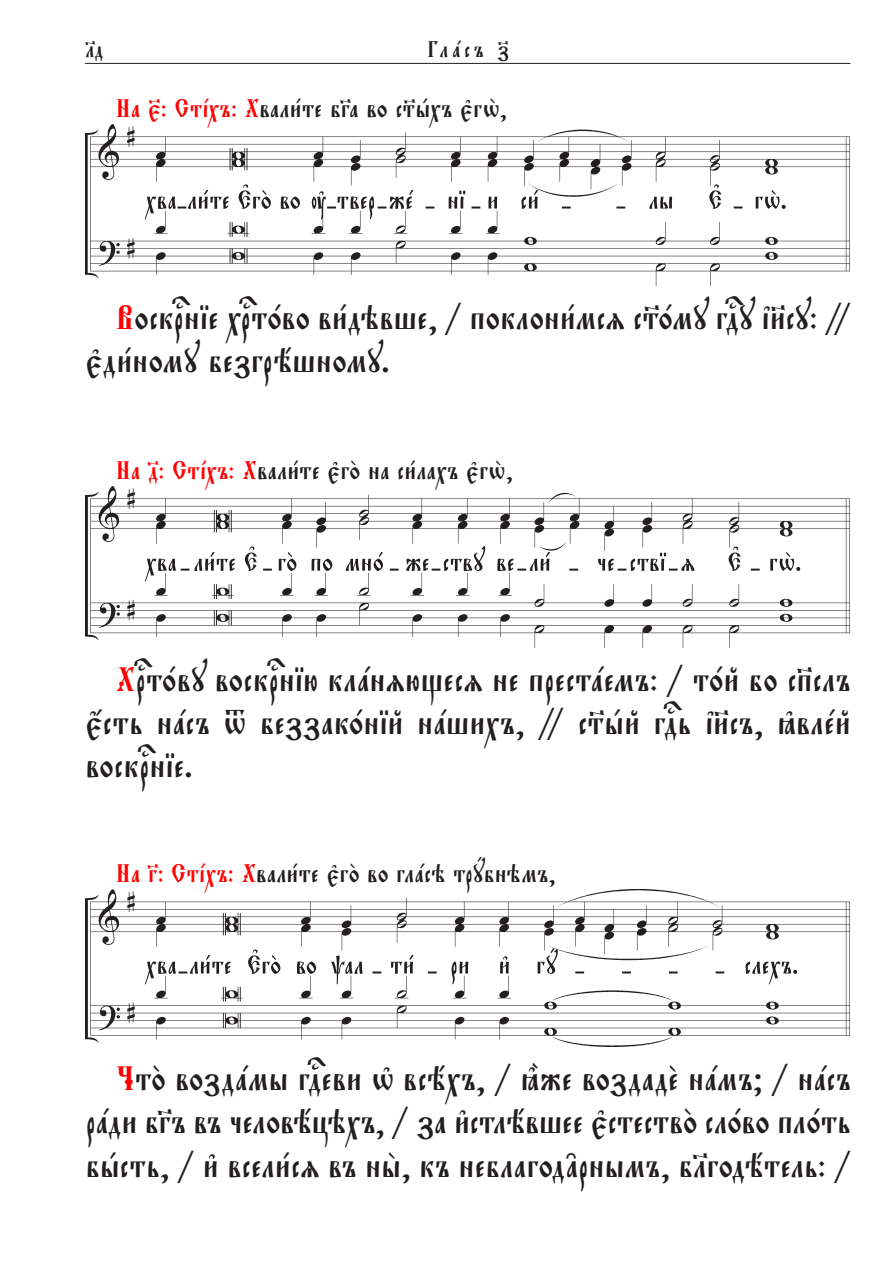
<style>
.page{position:relative;width:893px;height:1263px;background:#fff}
.page>*{position:absolute;margin:0;border:0;box-sizing:border-box;transform-origin:0 0}
.Нормальный{font:36px/43.2px "Orthodox Ucs 8";color:#231f20;text-align:justify}
.Запев_-_стих_с_номер{font:27px "Orthodox Ucs 8";color:#231f20}
.t1{font:24px "Orthodox Ucs 8 Spaced Out";color:#231f20}
.t2{font:24px "Orthodox Ucs 8";color:#231f20}
.s1{color:#f00}
</style>
<div class="page">
<hr style="left:85px;top:63px;width:765px;height:1px;background:#231f20">
<img style="left:86px;top:125px;width:764px;height:161px">
<img style="left:86px;top:486px;width:764px;height:161px">
<img style="left:86px;top:889px;width:764px;height:158px">
<p class="t2" style="left:85px;top:31px;width:10px">34</p>
<p class="t1" style="left:425px;top:31px;width:87px">Глaсъ 7</p>
<p class="Запев_-_стих_с_номер" style="left:115px;top:88px;width:394px"><span class="s1">На 5: Стjхъ: Х</span>вали1те бGа во с™hхъ є3гw2,</p>
<p class="Нормальный" style="left:85px;top:295px;width:767px;text-indent:30px"><span class="s1">В</span>оскrніе хrт0во ви1дэвше, / поклони1мсz с™0му гDу ї}су: // є3ди1ному безгрёшному.</p>
<p class="Запев_-_стих_с_номер" style="left:115px;top:450px;width:400px"><span class="s1">На 4: Стjхъ: Х</span>вали1те є3го2на си1лахъ є3гw2,</p>
<p class="Нормальный" style="left:85px;top:657px;width:767px;text-indent:30px"><span class="s1">Х</span>rт0ву воскrнію клaнzющесz не престaемъ: / т0й бо сп7слъ є4сть нaсъ t беззак0ній нaшихъ, // с™hй гDь ї}съ, kвлeй воскrніе.</p>
<p class="Запев_-_стих_с_номер" style="left:115px;top:852px;width:442px"><span class="s1">На 3: Стjхъ: Х</span>вали1те є3го2во глaсэ трyбнэмъ,</p>
<p class="Нормальный" style="left:85px;top:1056px;width:767px;text-indent:30px"><span class="s1">Ч</span>то2воздaмы гDеви њ всёхъ, / ±же воздадE нaмъ; / нaсъ рaди бGъ въ человёцэхъ, / за и3стлёвшее є3стество2сл0во пл0ть бhсть, / и3 всели1сz въ ны2, къ неблагод†рнымъ, бlгодётель: /</p>
</div>
